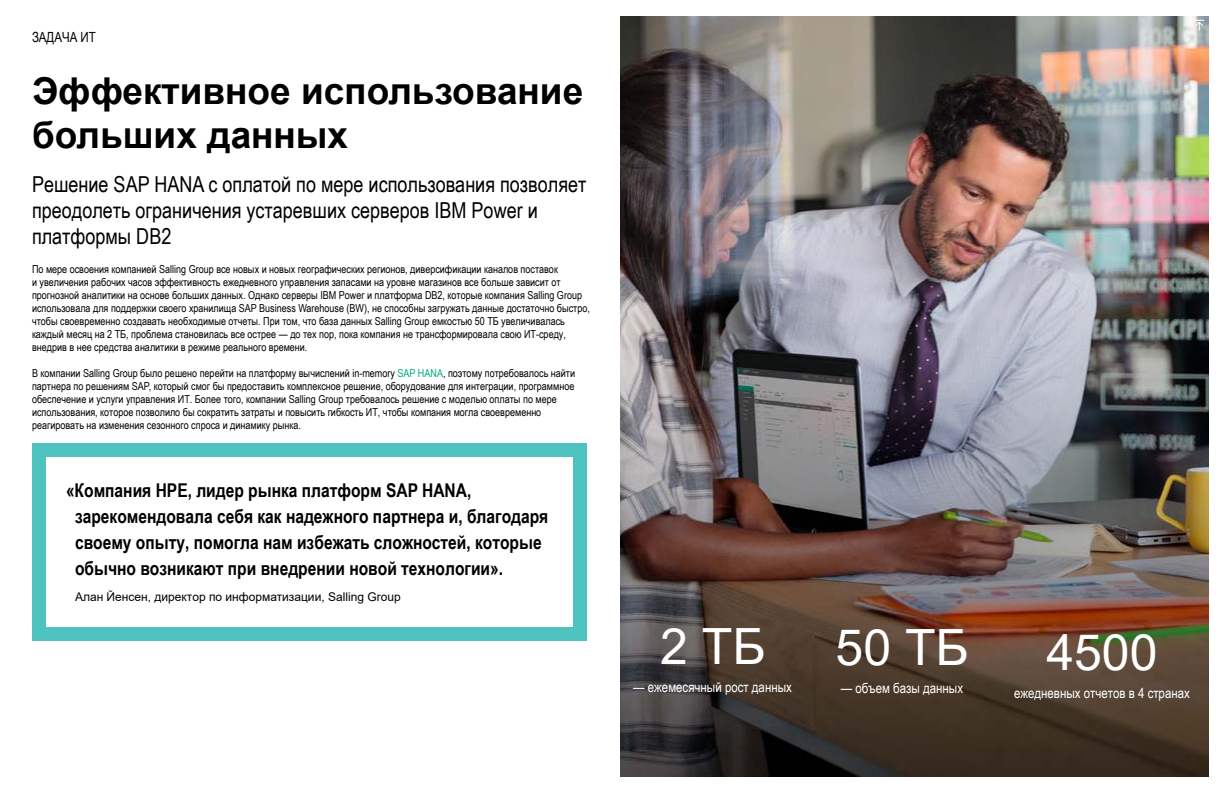
<style>
.page{position:relative;width:1224px;height:792px;background:#fff}
.page>*{position:absolute;margin:0;border:0;box-sizing:border-box;transform-origin:0 0}
.t1{font:50px "Arial";color:#fff}
.t2{font:700 37px/44px "Arial";color:#000}
.t3{font:22px/26px "Arial Narrow";color:#000}
.t4{font:700 19px/26px "Arial Narrow";color:#000}
.t5{font:14px "Arial Narrow";color:#fff}
.t6{font:14px "Arial Narrow";color:#000}
.t7{font:12px "Arial";color:#000}
.t8{font:11px/13px "Arial Narrow";color:#000}
.s1{color:#00a882}
</style>
<div class="page">
<img style="left:620px;top:16px;width:588px;height:760px">
<div style="left:32px;top:443px;width:555px;height:198px;border:14px solid #4dc2bf"></div>
<svg style="left:1193px;top:19px;width:12px;height:13px"></svg>
<p class="t6" style="left:32px;top:27px;width:65px">ЗАДАЧА ИТ</p>
<h2 class="t2" style="left:32px;top:70px;width:553px">Эффективное использование больших данных</h2>
<h3 class="t3" style="left:32px;top:171px;width:556px">Решение SAP HANA с оплатой по мере использования позволяет преодолеть ограничения устаревших серверов IBM Power и платформы DB2</h3>
<p class="t8" style="left:32px;top:263px;width:559px">По мере освоения компанией Salling Group все новых и новых географических регионов, диверсификации каналов поставок<br>и увеличения рабочих часов эффективность ежедневного управления запасами на уровне магазинов все больше зависит от прогнозной аналитики на основе больших данных. Однако серверы IBM Power и платформа DB2, которые компания Salling Group использовала для поддержки своего хранилища SAP Business Warehouse (BW), не способны загружать данные достаточно быстро, чтобы своевременно создавать необходимые отчеты. При том, что база данных Salling Group емкостью 50 ТБ увеличивалась каждый месяц на 2 ТБ, проблема становилась все острее — до тех пор, пока компания не трансформировала свою ИТ-среду, внедрив в нее средства аналитики в режиме реального времени.</p>
<p class="t8" style="left:32px;top:367px;width:545px">В компании Salling Group было решено перейти на платформу вычислений in-memory <span class="s1">SAP HANA</span>, поэтому потребовалось найти партнера по решениям SAP, который смог бы предоставить комплексное решение, оборудование для интеграции, программное обеспечение и услуги управления ИТ. Более того, компании Salling Group требовалось решение с моделью оплаты по мере использования, которое позволило бы сократить затраты и повысить гибкость ИТ, чтобы компания могла своевременно реагировать на изменения сезонного спроса и динамику рынка.</p>
<h3 class="t4" style="left:75px;top:476px;width:475px;text-indent:-9px">«Компания HPE, лидер рынка платформ SAP HANA, зарекомендовала себя как надежного партнера и, благодаря своему опыту, помогла нам избежать сложностей, которые обычно возникают при внедрении новой технологии».</h3>
<p class="t7" style="left:75px;top:588px;width:327px">Алан Йенсен, директор по информатизации, Salling Group</p>
<h1 class="t1" style="left:660px;top:612px;width:107px">2 ТБ</h1>
<p class="t5" style="left:633px;top:677px;width:160px">— ежемесячный рост данных</p>
<h1 class="t1" style="left:836px;top:613px;width:134px">50 ТБ</h1>
<p class="t5" style="left:841px;top:677px;width:124px">— объем базы данных</p>
<h1 class="t1" style="left:1046px;top:618px;width:113px">4500</h1>
<p class="t5" style="left:1014px;top:683px;width:177px">ежедневных отчетов в 4 странах</p>
</div>
